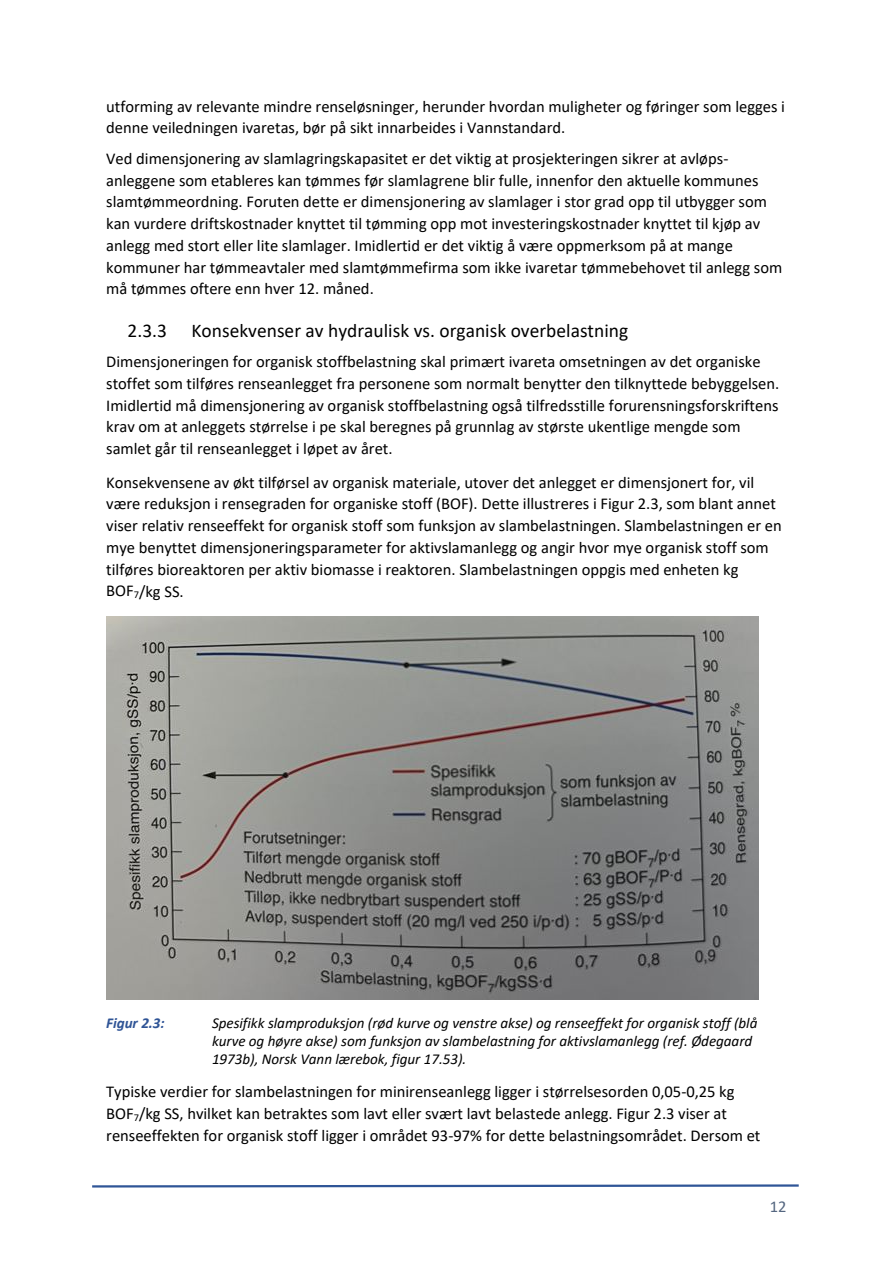
<style>
.page{position:relative;width:893px;height:1263px;background:#fff}
.page>*{position:absolute;margin:0;border:0;box-sizing:border-box;transform-origin:0 0}
.t1{font:19.5px "Calibri";color:#000}
.t2{font:16.5px/21.8px "Calibri";color:#000}
.t3{font:16.5px "Calibri";color:#546680}
.t4{font:italic 15.15px/18.3px "Calibri";letter-spacing:-.005em;color:#000}
.t5{font:italic 700 15.15px "Calibri";letter-spacing:-.005em;color:#2f5496}
</style>
<div class="page">
<svg style="left:92px;top:1184px;width:707px;height:4px"></svg>
<img style="left:106px;top:616px;width:653px;height:384px">
<p class="t2" style="left:106px;top:95px;width:680px">utforming av relevante mindre renseløsninger, herunder hvordan muligheter og føringer som legges i denne veiledningen ivaretas, bør på sikt innarbeides i Vannstandard.</p>
<p class="t2" style="left:106px;top:147px;width:677px">Ved dimensjonering av slamlagringskapasitet er det viktig at prosjekteringen sikrer at avløps&shy;anleggene som etableres kan tømmes før slamlagrene blir fulle, innenfor den aktuelle kommunes slamtømmeordning. Foruten dette er dimensjonering av slamlager i stor grad opp til utbygger som kan vurdere driftskostnader knyttet til tømming opp mot investeringskostnader knyttet til kjøp av anlegg med stort eller lite slamlager. Imidlertid er det viktig å være oppmerksom på at mange kommuner har tømmeavtaler med slamtømmefirma som ikke ivaretar tømmebehovet til anlegg som må tømmes oftere enn hver 12. måned.</p>
<p class="t1" style="left:128px;top:317px;width:41px">2.3.3</p>
<p class="t1" style="left:191px;top:317px;width:438px">Konsekvenser av hydraulisk vs. organisk overbelastning</p>
<p class="t2" style="left:106px;top:350px;width:675px">Dimensjoneringen for organisk stoffbelastning skal primært ivareta omsetningen av det organiske stoffet som tilføres renseanlegget fra personene som normalt benytter den tilknyttede bebyggelsen.<br>Imidlertid må dimensjonering av organisk stoffbelastning også tilfredsstille forurensningsforskriftens krav om at anleggets størrelse i pe skal beregnes på grunnlag av største ukentlige mengde som samlet går til renseanlegget i løpet av året.</p>
<p class="t2" style="left:106px;top:471px;width:677px">Konsekvensene av økt tilførsel av organisk materiale, utover det anlegget er dimensjonert for, vil være reduksjon i rensegraden for organiske stoff (BOF). Dette illustreres i Figur 2.3, som blant annet viser relativ renseeffekt for organisk stoff som funksjon av slambelastningen. Slambelastningen er en mye benyttet dimensjoneringsparameter for aktivslamanlegg og angir hvor mye organisk stoff som tilføres bioreaktoren per aktiv biomasse i reaktoren. Slambelastningen oppgis med enheten kg BOF<sub>7</sub>/kg SS.</p>
<p class="t5" style="left:106px;top:1012px;width:60px">Figur 2.3:</p>
<p class="t4" style="left:212px;top:1013px;width:547px">Spesifikk slamproduksjon (rød kurve og venstre akse) og renseeffekt for organisk stoff (blå kurve og høyre akse) som funksjon av slambelastning for aktivslamanlegg (ref. Ødegaard<br>1973b), Norsk Vann lærebok, figur 17.53).</p>
<p class="t2" style="left:106px;top:1080px;width:656px">Typiske verdier for slambelastningen for minirenseanlegg ligger i størrelsesorden 0,05-0,25 kg<br>BOF<sub>7</sub>/kg SS, hvilket kan betraktes som lavt eller svært lavt belastede anlegg. Figur 2.3 viser at renseeffekten for organisk stoff ligger i området 93-97% for dette belastningsområdet. Dersom et</p>
<p class="t3" style="left:770px;top:1195px;width:18px">12</p>
</div>
